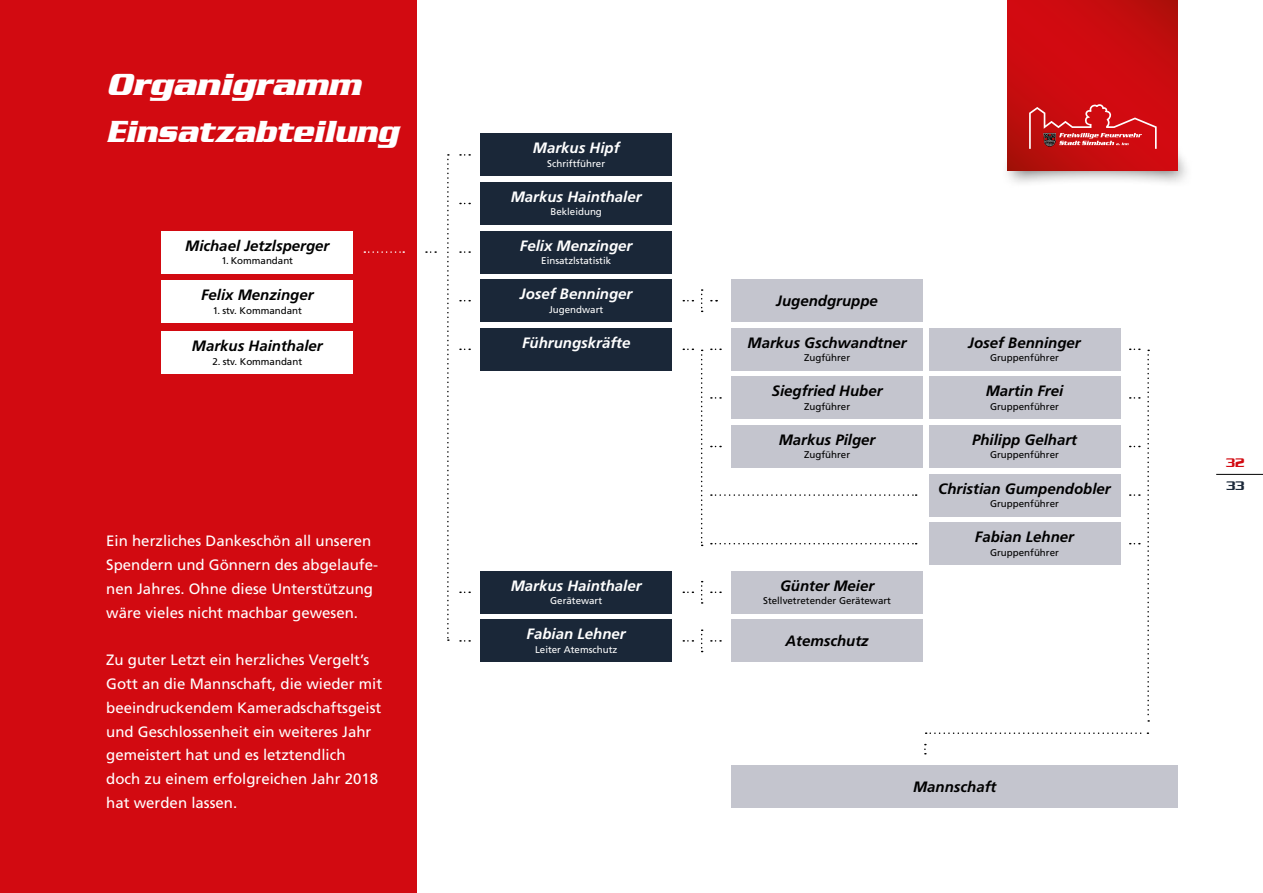
<style>
.page{position:relative;width:1263px;height:893px;background:#fff}
.page>*{position:absolute;margin:0;border:0;box-sizing:border-box;transform-origin:0 0}
.t1{font:italic 700 33px/47.5px "Serpentine LT";color:#fff}
.t2{font:15px/23.9px "Frutiger LT";color:#fff}
.t3{font:italic 700 15px "Frutiger LT";color:#000}
.t4{font:italic 700 15px "Frutiger LT";color:#fff}
.t5{font:500 13.5px "Serpentine LT";color:#d20a11}
.t6{font:500 13.5px "Serpentine LT";color:#1a2738}
.t7{font:9.75px "Frutiger LT";color:#000}
.t8{font:9.75px "Frutiger LT";color:#fff}
</style>
<div class="page">
<div style="left:0;top:0;width:417px;height:893px;background:#d20a11"></div>
<div style="left:162px;top:231px;width:191px;height:42px;background:#fff"></div>
<div style="left:162px;top:281px;width:191px;height:42px;background:#fff"></div>
<div style="left:162px;top:332px;width:191px;height:42px;background:#fff"></div>
<div style="left:480px;top:134px;width:192px;height:42px;background:#1a2738"></div>
<div style="left:480px;top:182px;width:192px;height:43px;background:#1a2738"></div>
<div style="left:480px;top:231px;width:192px;height:42px;background:#1a2738"></div>
<div style="left:480px;top:279px;width:192px;height:43px;background:#1a2738"></div>
<div style="left:480px;top:571px;width:192px;height:42px;background:#1a2738"></div>
<div style="left:480px;top:620px;width:192px;height:42px;background:#1a2738"></div>
<div style="left:731px;top:279px;width:192px;height:43px;background:#c4c5ce"></div>
<div style="left:731px;top:571px;width:192px;height:42px;background:#c4c5ce"></div>
<div style="left:731px;top:620px;width:192px;height:42px;background:#c4c5ce"></div>
<div style="left:731px;top:765px;width:447px;height:43px;background:#c4c5ce"></div>
<div style="left:480px;top:328px;width:192px;height:43px;background:#1a2738"></div>
<div style="left:731px;top:328px;width:192px;height:43px;background:#c4c5ce"></div>
<div style="left:929px;top:328px;width:191px;height:43px;background:#c4c5ce"></div>
<div style="left:731px;top:377px;width:192px;height:42px;background:#c4c5ce"></div>
<div style="left:929px;top:377px;width:191px;height:42px;background:#c4c5ce"></div>
<div style="left:731px;top:425px;width:192px;height:43px;background:#c4c5ce"></div>
<div style="left:929px;top:425px;width:191px;height:43px;background:#c4c5ce"></div>
<div style="left:929px;top:474px;width:191px;height:42px;background:#c4c5ce"></div>
<div style="left:929px;top:522px;width:191px;height:43px;background:#c4c5ce"></div>
<svg style="left:447px;top:154px;width:2px;height:487px"></svg>
<svg style="left:701px;top:350px;width:2px;height:196px"></svg>
<svg style="left:1147px;top:350px;width:2px;height:372px"></svg>
<svg style="left:701px;top:289px;width:2px;height:23px"></svg>
<svg style="left:701px;top:581px;width:2px;height:23px"></svg>
<svg style="left:701px;top:629px;width:2px;height:23px"></svg>
<svg style="left:426px;top:251px;width:10px;height:2px"></svg>
<svg style="left:364px;top:251px;width:40px;height:2px"></svg>
<svg style="left:711px;top:591px;width:10px;height:2px"></svg>
<svg style="left:711px;top:640px;width:10px;height:2px"></svg>
<svg style="left:926px;top:732px;width:222px;height:2px"></svg>
<svg style="left:683px;top:640px;width:10px;height:2px"></svg>
<svg style="left:1130px;top:397px;width:10px;height:2px"></svg>
<svg style="left:1130px;top:494px;width:10px;height:2px"></svg>
<svg style="left:711px;top:397px;width:10px;height:2px"></svg>
<svg style="left:711px;top:494px;width:206px;height:2px"></svg>
<svg style="left:711px;top:543px;width:206px;height:1px"></svg>
<svg style="left:460px;top:591px;width:10px;height:2px"></svg>
<svg style="left:460px;top:640px;width:10px;height:2px"></svg>
<svg style="left:460px;top:154px;width:10px;height:2px"></svg>
<svg style="left:460px;top:251px;width:10px;height:2px"></svg>
<div style="left:1000px;top:105px;width:194px;height:83px;background:#000;opacity:.6"></div>
<svg style="left:1008px;top:0;width:170px;height:104px;background:#cb0b0f"></svg>
<svg style="left:1008px;top:104px;width:170px;height:66px;background:#c81d1f"></svg>
<hr style="left:1216px;top:474px;width:47px;height:1px;background:#000">
<h1 class="t1" style="left:106px;top:60px;width:293px">Organigramm<br>Einsatzabteilung</h1>
<p class="t3" style="left:185px;top:237px;width:146px">Michael Jetzlsperger</p>
<p class="t7" style="left:221px;top:255px;width:73px">1. Kommandant</p>
<p class="t3" style="left:201px;top:286px;width:114px">Felix Menzinger</p>
<p class="t7" style="left:213px;top:305px;width:91px">1. stv. Kommandant</p>
<p class="t3" style="left:192px;top:337px;width:132px">Markus Hainthaler</p>
<p class="t7" style="left:212px;top:356px;width:91px">2. stv. Kommandant</p>
<p class="t2" style="left:106px;top:529px;width:273px">Ein herzliches Dankeschön all unseren Spendern und Gönnern des abgelaufe&shy;nen Jahres. Ohne diese Unterstützung wäre vieles nicht machbar gewesen.</p>
<p class="t2" style="left:106px;top:648px;width:277px">Zu guter Letzt ein herzliches Vergelt’s Gott an die Mannschaft, die wieder mit beeindruckendem Kameradschaftsgeist und Geschlossenheit ein weiteres Jahr gemeistert hat und es letztendlich doch zu einem erfolgreichen Jahr 2018 hat werden lassen.</p>
<p class="t4" style="left:533px;top:139px;width:88px">Markus Hipf</p>
<p class="t8" style="left:547px;top:158px;width:59px">Schriftführer</p>
<p class="t4" style="left:511px;top:188px;width:132px">Markus Hainthaler</p>
<p class="t8" style="left:550px;top:206px;width:53px">Bekleidung</p>
<p class="t4" style="left:520px;top:237px;width:114px">Felix Menzinger</p>
<p class="t8" style="left:541px;top:255px;width:71px">Einsatzlstatistik</p>
<p class="t4" style="left:520px;top:285px;width:114px">Josef Benninger</p>
<p class="t8" style="left:549px;top:304px;width:56px">Jugendwart</p>
<p class="t3" style="left:776px;top:292px;width:103px">Jugendgruppe</p>
<p class="t4" style="left:522px;top:334px;width:110px">Führungskräfte</p>
<p class="t3" style="left:747px;top:334px;width:161px">Markus Gschwandtner</p>
<p class="t7" style="left:804px;top:352px;width:48px">Zugführer</p>
<p class="t3" style="left:772px;top:382px;width:112px">Siegfried Huber</p>
<p class="t7" style="left:804px;top:401px;width:48px">Zugführer</p>
<p class="t4" style="left:511px;top:577px;width:132px">Markus Hainthaler</p>
<p class="t8" style="left:550px;top:595px;width:54px">Gerätewart</p>
<p class="t4" style="left:527px;top:625px;width:101px">Fabian Lehner</p>
<p class="t8" style="left:535px;top:644px;width:84px">Leiter Atemschutz</p>
<p class="t3" style="left:779px;top:431px;width:98px">Markus Pilger</p>
<p class="t7" style="left:804px;top:449px;width:48px">Zugführer</p>
<p class="t3" style="left:780px;top:577px;width:96px">Günter Meier</p>
<p class="t7" style="left:763px;top:595px;width:129px">Stellvetretender Gerätewart</p>
<p class="t3" style="left:785px;top:632px;width:85px">Atemschutz</p>
<p class="t3" style="left:968px;top:334px;width:114px">Josef Benninger</p>
<p class="t7" style="left:990px;top:352px;width:70px">Gruppenführer</p>
<p class="t3" style="left:986px;top:382px;width:79px">Martin Frei</p>
<p class="t7" style="left:990px;top:401px;width:70px">Gruppenführer</p>
<p class="t3" style="left:972px;top:431px;width:107px">Philipp Gelhart</p>
<p class="t7" style="left:990px;top:449px;width:70px">Gruppenführer</p>
<p class="t3" style="left:938px;top:480px;width:174px">Christian Gumpendobler</p>
<p class="t7" style="left:990px;top:498px;width:70px">Gruppenführer</p>
<p class="t3" style="left:975px;top:528px;width:101px">Fabian Lehner</p>
<p class="t7" style="left:990px;top:547px;width:70px">Gruppenführer</p>
<p class="t3" style="left:913px;top:778px;width:85px">Mannschaft</p>
<p class="t5" style="left:1226px;top:454px;width:20px">32</p>
<p class="t6" style="left:1226px;top:478px;width:20px">33</p>
</div>
